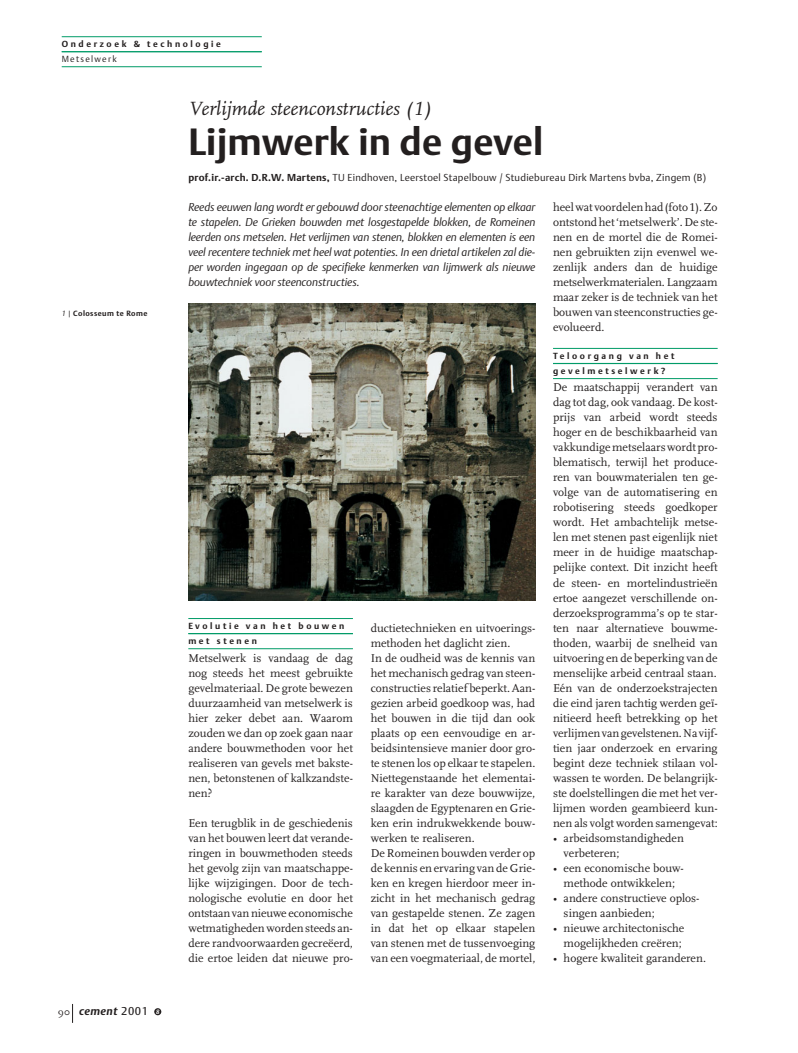
<style>
.page{position:relative;width:798px;height:1053px;background:#fff}
.page>*{position:absolute;margin:0;border:0;box-sizing:border-box;transform-origin:0 0}
.t1{font:700 37.5px "DTL Argo T";letter-spacing:.005em;color:#231f1f}
.t2{font:italic 20px "FF Scala";color:#231f1f}
.t3{font:11.88px/15px "FF Scala";color:#231f1f;text-align:justify}
.t4{font:italic 11.25px/15px "DTL Argo T Light";color:#231f1f;text-align:justify}
.t5{font:italic 700 11.25px "DTL Argo T";letter-spacing:.035em;color:#231f1f}
.t6{font:10px "DTL Argo T Light";letter-spacing:.025em;color:#231f1f}
.t7{font:700 8.75px/15px "DTL Argo T";letter-spacing:.3em;color:#231f1f}
.t8{font:8.75px "DTL Argo T Light";letter-spacing:.145em;color:#231f1f}
.t9{font:700 7.5px "DTL Argo T";letter-spacing:.06em;color:#231f1f}
.s1{font-family:"DTL Argo T Light";font-weight:400;font-style:italic}
.s2{font-family:"FF Scala Caps";font-weight:400;font-style:normal;font-size:10px}
.s3{font-weight:400;font-style:normal}
.s4{font-size:6.25px;color:#fff}
.s5{font-family:"Scala Figures"}
.s6{font-family:"DTL Argo T";font-weight:700}
</style>
<div class="page">
<hr style="left:62px;top:36px;width:200px;height:1px;background:#009b67">
<hr style="left:62px;top:51px;width:200px;height:1px;background:#009b67">
<hr style="left:62px;top:66px;width:200px;height:1px;background:#009b67">
<div style="left:154px;top:1008px;width:7px;height:7px;background:#231f1f;border-radius:50%"></div>
<svg style="left:72px;top:1004px;width:1px;height:18px"></svg>
<hr style="left:188px;top:618px;width:165px;height:1px;background:#009b67">
<hr style="left:188px;top:633px;width:165px;height:1px;background:#009b67">
<hr style="left:188px;top:648px;width:165px;height:1px;background:#009b67">
<hr style="left:553px;top:348px;width:164px;height:1px;background:#009b67">
<hr style="left:553px;top:363px;width:164px;height:1px;background:#009b67">
<hr style="left:553px;top:378px;width:164px;height:1px;background:#009b67">
<img style="left:188px;top:303px;width:347px;height:297px">
<p class="t7" style="left:62px;top:37px;width:161px">Onderzoek &amp; technologie</p>
<p class="t8" style="left:62px;top:55px;width:56px">Metselwerk</p>
<p class="t9" style="left:62px;top:310px;width:87px"><span class="s1">1 |</span> Colosseum te Rome</p>
<p class="t5" style="left:58px;top:1006px;width:103px"><span class="s2">90</span> cement <span class="s3">2001</span> <span class="s4">8</span></p>
<h2 class="t2" style="left:188px;top:101px;width:245px">Verlijmde steenconstructies (<span class="s5">1</span>)</h2>
<h1 class="t1" style="left:188px;top:126px;width:356px">Lijmwerk in de gevel</h1>
<p class="t6" style="left:188px;top:173px;width:519px"><span class="s6">prof.ir.-arch. D.R.W. Martens,</span> TU Eindhoven, Leerstoel Stapelbouw / Studiebureau Dirk Martens bvba, Zingem (B)</p>
<p class="t4" style="left:188px;top:201px;width:348px">Reeds eeuwen lang wordt er gebouwd door steenachtige elementen op elkaar te stapelen. De Grieken bouwden met losgestapelde blokken, de Romeinen leerden ons metselen. Het verlijmen van stenen, blokken en elementen is een veel recentere techniek met heel wat potenties. In een drietal artikelen zal die&shy;per worden ingegaan op de specifieke kenmerken van lijmwerk als nieuwe bouwtechniek voor steenconstructies.</p>
<p class="t3" style="left:553px;top:201px;width:166px">heel wat voordelen had (foto <span class="s5">1</span>). Zo ontstond het ‘metselwerk’. De ste&shy;nen en de mortel die de Romei&shy;nen gebruikten zijn evenwel we&shy;zenlijk anders dan de huidige metselwerkmaterialen. Langzaam maar zeker is de techniek van het bouwen van steenconstructies ge&shy;evolueerd.</p>
<p class="t7" style="left:553px;top:349px;width:123px">Teloorgang van het gevelmetselwerk?</p>
<p class="t3" style="left:553px;top:381px;width:166px">De maatschappij verandert van dag tot dag, ook vandaag. De kost&shy;prijs van arbeid wordt steeds hoger en de beschikbaarheid van vakkundige metselaars wordt pro&shy;blematisch, terwijl het produce&shy;ren van bouwmaterialen ten ge&shy;volge van de automatisering en robotisering steeds goedkoper wordt. Het ambachtelijk metse&shy;len met stenen past eigenlijk niet meer in de huidige maatschap&shy;pelijke context. Dit inzicht heeft de steen- en mortelindustrieën ertoe aangezet verschillende on&shy;derzoeksprogramma’s op te star&shy;ten naar alternatieve bouwme&shy;thoden, waarbij de snelheid van uitvoering en de beperking van de menselijke arbeid centraal staan.<br>Eén van de onderzoekstrajecten die eind jaren tachtig werden geï&shy;nitieerd heeft betrekking op het verlijmen van gevelstenen. Na vijf&shy;tien jaar onderzoek en ervaring begint deze techniek stilaan vol&shy;wassen te worden. De belangrijk&shy;ste doelstellingen die met het ver&shy;lijmen worden geambieerd kun&shy;nen als volgt worden samengevat:</p>
<p class="t3" style="left:563px;top:831px;width:122px;text-indent:-11px">• arbeidsomstandigheden verbeteren;</p>
<p class="t3" style="left:553px;top:861px;width:132px;text-align:center">• een economische bouw&shy;methode ontwikkelen;</p>
<p class="t3" style="left:563px;top:891px;width:137px;text-indent:-11px">• andere constructieve oplos&shy;singen aanbieden;</p>
<p class="t3" style="left:553px;top:921px;width:133px;text-align:right">• nieuwe architectonische mogelijkheden creëren;</p>
<p class="t3" style="left:553px;top:951px;width:154px">• hogere kwaliteit garanderen.</p>
<p class="t7" style="left:188px;top:619px;width:157px">Evolutie van het bouwen met stenen</p>
<p class="t3" style="left:188px;top:651px;width:166px">Metselwerk is vandaag de dag nog steeds het meest gebruikte gevelmateriaal. De grote bewezen duurzaamheid van metselwerk is hier zeker debet aan. Waarom zouden we dan op zoek gaan naar andere bouwmethoden voor het realiseren van gevels met bakste&shy;nen, betonstenen of kalkzandste&shy;nen?</p>
<p class="t3" style="left:188px;top:816px;width:166px">Een terugblik in de geschiedenis van het bouwen leert dat verande&shy;ringen in bouwmethoden steeds het gevolg zijn van maatschappe&shy;lijke wijzigingen. Door de tech&shy;nologische evolutie en door het ontstaan van nieuwe economische wetmatigheden worden steeds an&shy;dere randvoorwaarden gecreëerd, die ertoe leiden dat nieuwe pro-</p>
<p class="t3" style="left:370px;top:621px;width:166px;text-align:left">ductietechnieken en uitvoerings&shy;methoden het daglicht zien.<br>In de oudheid was de kennis van het mechanisch gedrag van steen&shy;constructies relatief beperkt. Aan&shy;gezien arbeid goedkoop was, had het bouwen in die tijd dan ook plaats op een eenvoudige en ar&shy;beidsintensieve manier door gro&shy;te stenen los op elkaar te stapelen.<br>Niettegenstaande het elementai&shy;re karakter van deze bouwwijze, slaagden de Egyptenaren en Grie&shy;ken erin indrukwekkende bouw&shy;werken te realiseren.<br>De Romeinen bouwden verder op de kennis en ervaring van de Grie&shy;ken en kregen hierdoor meer in&shy;zicht in het mechanisch gedrag van gestapelde stenen. Ze zagen in dat het op elkaar stapelen van stenen met de tussenvoeging van een voegmateriaal, de mortel,</p>
</div>
